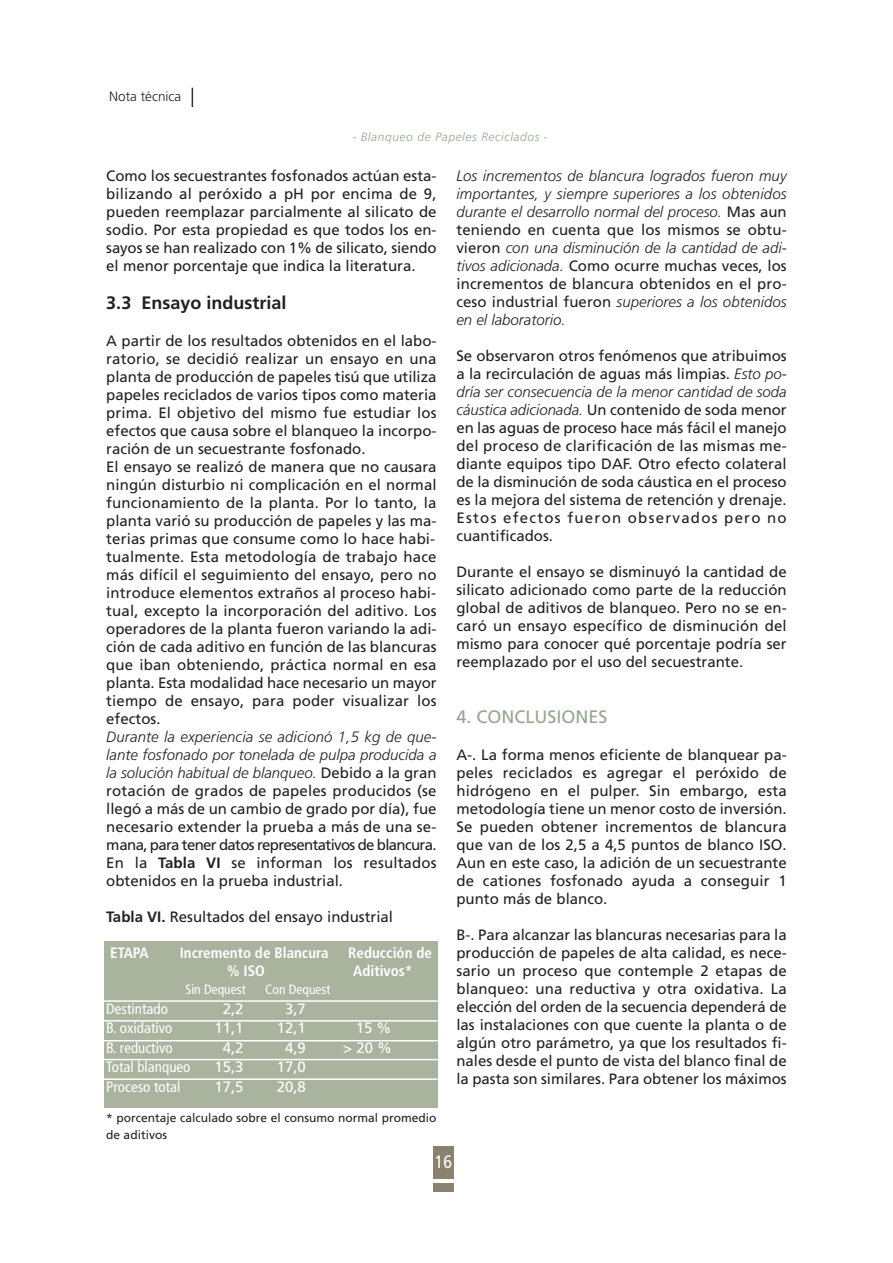
<style>
.page{position:relative;width:893px;height:1263px;background:#fff}
.page>*{position:absolute;margin:0;border:0;box-sizing:border-box;transform-origin:0 0}
.t1{font:700 18px "Frutiger";color:#222121}
.t2{font:18px "Frutiger";color:#96a78e}
.t3{font:condensed 18px "Frutiger";color:#fff}
.t4{font:15px/18px "Frutiger";color:#222121;text-align:justify}
.t5{font:italic 300 15px/18px "Frutiger";color:#222121;text-align:justify}
.t6{font:condensed 15px "Frutiger";color:#fff}
.t7{font:700 condensed 15px "Frutiger";color:#fff}
.t8{font:15px "Frutiger";color:#fff}
.t9{font:condensed 13.5px "Frutiger";color:#fff}
.t10{font:300 13.5px "Frutiger";color:#222121}
.t11{font:12px/16.6px "Frutiger";color:#222121}
.t12{font:italic 300 12px "Frutiger";letter-spacing:.05em;color:#96a78e}
.s1{font-weight:300;font-style:italic}
.s2{font-weight:700}
.s3{font-weight:400;font-style:normal}
</style>
<div class="page">
<div style="left:104px;top:941px;width:333px;height:167px;background:#aab39e"></div>
<hr style="left:103px;top:1000px;width:335px;height:2px;background:#fff">
<hr style="left:103px;top:1020px;width:335px;height:2px;background:#fff">
<hr style="left:103px;top:1040px;width:335px;height:1px;background:#fff">
<hr style="left:103px;top:1059px;width:335px;height:1px;background:#fff">
<hr style="left:103px;top:1078px;width:335px;height:2px;background:#fff">
<svg style="left:192px;top:88px;width:1px;height:19px"></svg>
<div style="left:434px;top:1146px;width:20px;height:33px;background:#8b816f"></div>
<div style="left:434px;top:1183px;width:20px;height:8px;background:#8b816f"></div>
<p class="t10" style="left:109px;top:91px;width:73px">Nota técnica</p>
<p class="t12" style="left:353px;top:132px;width:196px">- Blanqueo de Papeles Reciclados -</p>
<p class="t4" style="left:106px;top:168px;width:332px">Como los secuestrantes fosfonados actúan esta&shy;bilizando al peróxido a pH por encima de 9, pueden reemplazar parcialmente al silicato de sodio. Por esta propiedad es que todos los en&shy;sayos se han realizado con 1% de silicato, siendo el menor porcentaje que indica la literatura.</p>
<p class="t1" style="left:106px;top:295px;width:182px">3.3 Ensayo industrial</p>
<p class="t4" style="left:106px;top:333px;width:332px;text-align:left">A partir de los resultados obtenidos en el labo&shy;ratorio, se decidió realizar un ensayo en una planta de producción de papeles tisú que utiliza papeles reciclados de varios tipos como materia prima. El objetivo del mismo fue estudiar los efectos que causa sobre el blanqueo la incorpo&shy;ración de un secuestrante fosfonado.<br>El ensayo se realizó de manera que no causara ningún disturbio ni complicación en el normal funcionamiento de la planta. Por lo tanto, la planta varió su producción de papeles y las ma&shy;terias primas que consume como lo hace habi&shy;tualmente. Esta metodología de trabajo hace más difícil el seguimiento del ensayo, pero no introduce elementos extraños al proceso habi&shy;tual, excepto la incorporación del aditivo. Los operadores de la planta fueron variando la adi&shy;ción de cada aditivo en función de las blancuras que iban obteniendo, práctica normal en esa planta. Esta modalidad hace necesario un mayor tiempo de ensayo, para poder visualizar los efectos.</p>
<p class="t4" style="left:106px;top:729px;width:332px"><span class="s1">Durante la experiencia se adicionó 1,5 kg de que&shy;lante fosfonado por tonelada de pulpa producida a la solución habitual de blanqueo.</span> Debido a la gran rotación de grados de papeles producidos (se llegó a más de un cambio de grado por día), fue necesario extender la prueba a más de una se&shy;mana, para tener datos representativos de blancura.<br>En la <span class="s2">Tabla VI</span> se informan los resultados obtenidos en la prueba industrial.</p>
<p class="t4" style="left:106px;top:909px;width:288px"><span class="s2">Tabla VI.</span> Resultados del ensayo industrial</p>
<p class="t7" style="left:110px;top:947px;width:40px">ETAPA</p>
<p class="t7" style="left:180px;top:947px;width:150px">Incremento de Blancura</p>
<p class="t7" style="left:348px;top:947px;width:85px">Reducción de</p>
<p class="t7" style="left:227px;top:965px;width:39px">% ISO</p>
<p class="t7" style="left:353px;top:965px;width:61px">Aditivos*</p>
<p class="t9" style="left:185px;top:984px;width:62px">Sin Dequest</p>
<p class="t9" style="left:265px;top:984px;width:67px">Con Dequest</p>
<p class="t6" style="left:106px;top:1002px;width:63px">Destintado</p>
<p class="t8" style="left:223px;top:1002px;width:22px">2,2</p>
<p class="t8" style="left:285px;top:1002px;width:22px">3,7</p>
<p class="t6" style="left:106px;top:1022px;width:68px">B. oxidativo</p>
<p class="t8" style="left:214px;top:1022px;width:31px">11,1</p>
<p class="t8" style="left:277px;top:1022px;width:31px">12,1</p>
<p class="t8" style="left:356px;top:1022px;width:37px">15 %</p>
<p class="t6" style="left:106px;top:1041px;width:68px">B. reductivo</p>
<p class="t8" style="left:223px;top:1041px;width:22px">4,2</p>
<p class="t8" style="left:285px;top:1041px;width:22px">4,9</p>
<p class="t8" style="left:343px;top:1041px;width:51px">&gt; 20 %</p>
<p class="t6" style="left:106px;top:1061px;width:86px">Total blanqueo</p>
<p class="t8" style="left:214px;top:1061px;width:31px">15,3</p>
<p class="t8" style="left:277px;top:1061px;width:31px">17,0</p>
<p class="t6" style="left:106px;top:1080px;width:76px">Proceso total</p>
<p class="t8" style="left:214px;top:1080px;width:31px">17,5</p>
<p class="t8" style="left:277px;top:1080px;width:31px">20,8</p>
<p class="t11" style="left:106px;top:1110px;width:332px">* porcentaje calculado sobre el consumo normal promedio de aditivos</p>
<p class="t5" style="left:456px;top:168px;width:332px">Los incrementos de blancura logrados fueron muy importantes, y siempre superiores a los obtenidos durante el desarrollo normal del proceso. <span class="s3">Mas aun teniendo en cuenta que los mismos se obtu&shy;vieron</span> con una disminución de la cantidad de adi&shy;tivos adicionada. <span class="s3">Como ocurre muchas veces, los incrementos de blancura obtenidos en el pro&shy;ceso industrial fueron</span> superiores a los obtenidos en el laboratorio.</p>
<p class="t4" style="left:456px;top:348px;width:332px">Se observaron otros fenómenos que atribuimos a la recirculación de aguas más limpias. <span class="s1">Esto po&shy;dría ser consecuencia de la menor cantidad de soda cáustica adicionada.</span> Un contenido de soda menor en las aguas de proceso hace más fácil el manejo del proceso de clarificación de las mismas me&shy;diante equipos tipo DAF. Otro efecto colateral de la disminución de soda cáustica en el proceso es la mejora del sistema de retención y drenaje.<br>Estos efectos fueron observados pero no cuantificados.</p>
<p class="t4" style="left:456px;top:564px;width:332px">Durante el ensayo se disminuyó la cantidad de silicato adicionado como parte de la reducción global de aditivos de blanqueo. Pero no se en&shy;caró un ensayo específico de disminución del mismo para conocer qué porcentaje podría ser reemplazado por el uso del secuestrante.</p>
<p class="t2" style="left:456px;top:709px;width:153px">4. CONCLUSIONES</p>
<p class="t4" style="left:456px;top:747px;width:332px">A-. La forma menos eficiente de blanquear pa&shy;peles reciclados es agregar el peróxido de hidrógeno en el pulper. Sin embargo, esta metodología tiene un menor costo de inversión.<br>Se pueden obtener incrementos de blancura que van de los 2,5 a 4,5 puntos de blanco ISO.<br>Aun en este caso, la adición de un secuestrante de cationes fosfonado ayuda a conseguir 1 punto más de blanco.</p>
<p class="t4" style="left:456px;top:927px;width:332px">B-. Para alcanzar las blancuras necesarias para la producción de papeles de alta calidad, es nece&shy;sario un proceso que contemple 2 etapas de blanqueo: una reductiva y otra oxidativa. La elección del orden de la secuencia dependerá de las instalaciones con que cuente la planta o de algún otro parámetro, ya que los resultados fi&shy;nales desde el punto de vista del blanco final de la pasta son similares. Para obtener los máximos</p>
<p class="t3" style="left:435px;top:1154px;width:19px">16</p>
</div>
